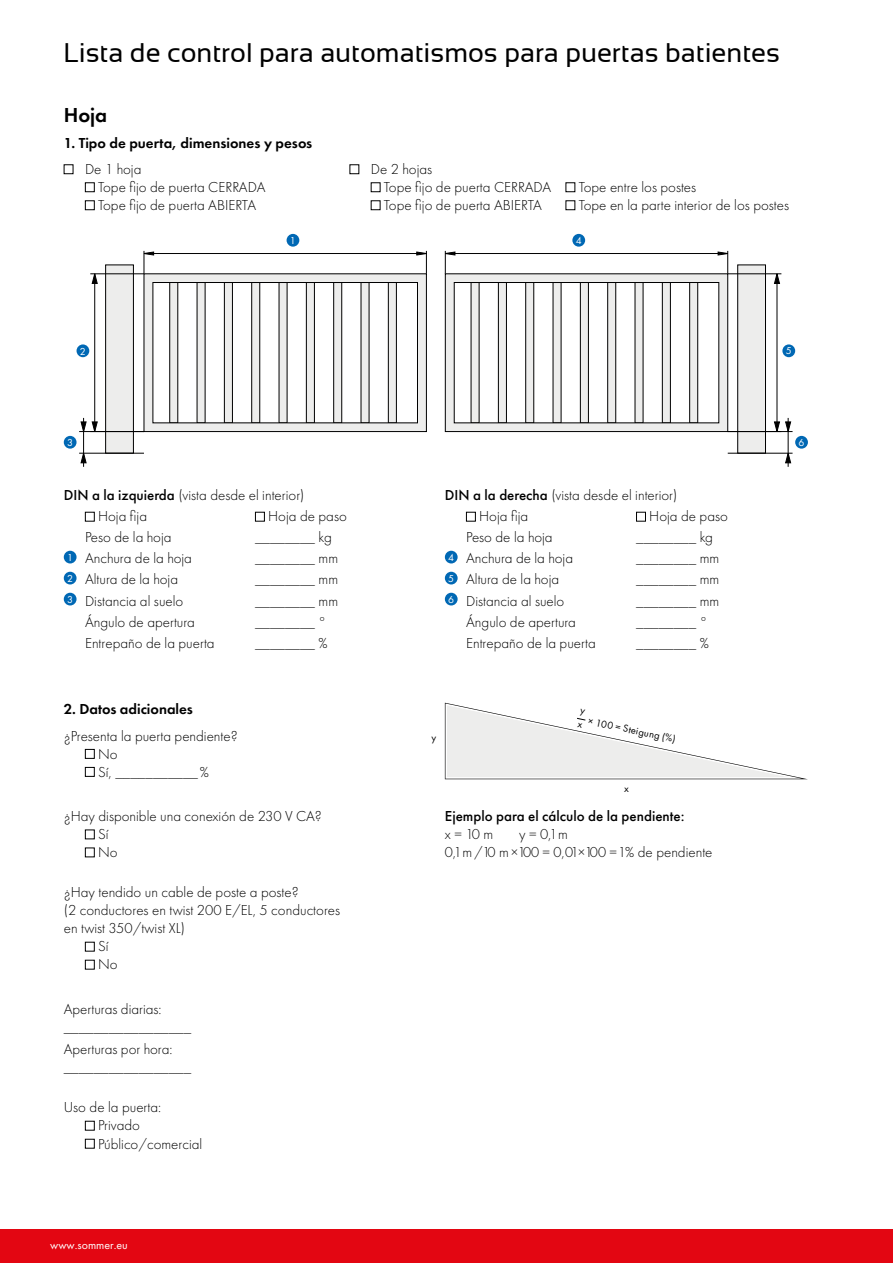
<style>
.page{position:relative;width:893px;height:1263px;background:#fff}
.page>*{position:absolute;margin:0;border:0;box-sizing:border-box;transform-origin:0 0}
.t1{font:27px "Sansation";color:#000}
.t2{font:600 21px "Futura PT";color:#000}
.t3{font:300 15px/18px "Futura PT";color:#000}
.t4{font:600 15px "Futura PT";color:#000}
.t5{font:500 15px "Futura PT";color:#000}
.t6{font:12px "Futura PT";color:#fff}
.t7{font:10.5px/8.9px "Futura PT";color:#000}
.t8{font:10.5px "Futura PT";color:#fff}
.s1{font-weight:500}
</style>
<div class="page">
<svg style="left:144px;top:251px;width:283px;height:22px"></svg>
<svg style="left:143px;top:273px;width:284px;height:159px"></svg>
<div style="left:105px;top:265px;width:29px;height:188px;background:#ededec;border:1px solid #000"></div>
<hr style="left:779px;top:418px;width:1px;height:49px;background:#000">
<hr style="left:90px;top:274px;width:54px;height:1px;background:#000">
<svg style="left:92px;top:273px;width:6px;height:11px"></svg>
<hr style="left:94px;top:274px;width:1px;height:158px;background:#000">
<hr style="left:79px;top:431px;width:65px;height:1px;background:#000">
<hr style="left:79px;top:453px;width:65px;height:1px;background:#000">
<svg style="left:81px;top:422px;width:17px;height:10px"></svg>
<svg style="left:81px;top:453px;width:6px;height:10px"></svg>
<hr style="left:83px;top:418px;width:1px;height:49px;background:#000">
<div style="left:737px;top:265px;width:29px;height:188px;background:#ededec;border:1px solid #000"></div>
<hr style="left:728px;top:274px;width:53px;height:1px;background:#000">
<svg style="left:774px;top:273px;width:6px;height:11px"></svg>
<hr style="left:777px;top:274px;width:1px;height:158px;background:#000">
<hr style="left:728px;top:431px;width:64px;height:1px;background:#000">
<hr style="left:728px;top:453px;width:64px;height:1px;background:#000">
<svg style="left:774px;top:422px;width:17px;height:10px"></svg>
<svg style="left:785px;top:453px;width:6px;height:10px"></svg>
<hr style="left:788px;top:418px;width:1px;height:49px;background:#000">
<svg style="left:445px;top:251px;width:283px;height:181px"></svg>
<svg style="left:445px;top:703px;width:362px;height:76px"></svg>
<div style="left:0;top:1229px;width:893px;height:34px;background:#e30612"></div>
<div style="left:64px;top:164px;width:9px;height:10px;border:1px solid #000"></div>
<div style="left:85px;top:182px;width:10px;height:10px;border:1px solid #000"></div>
<div style="left:85px;top:200px;width:10px;height:10px;border:1px solid #000"></div>
<div style="left:350px;top:164px;width:9px;height:10px;border:1px solid #000"></div>
<div style="left:371px;top:182px;width:9px;height:10px;border:1px solid #000"></div>
<div style="left:566px;top:182px;width:9px;height:10px;border:1px solid #000"></div>
<div style="left:371px;top:200px;width:9px;height:10px;border:1px solid #000"></div>
<div style="left:566px;top:200px;width:9px;height:10px;border:1px solid #000"></div>
<div style="left:85px;top:749px;width:10px;height:10px;border:1px solid #000"></div>
<div style="left:85px;top:767px;width:10px;height:10px;border:1px solid #000"></div>
<div style="left:85px;top:830px;width:10px;height:9px;border:1px solid #000"></div>
<div style="left:85px;top:848px;width:10px;height:9px;border:1px solid #000"></div>
<div style="left:85px;top:942px;width:10px;height:9px;border:1px solid #000"></div>
<div style="left:85px;top:960px;width:10px;height:9px;border:1px solid #000"></div>
<div style="left:85px;top:1121px;width:10px;height:9px;border:1px solid #000"></div>
<div style="left:85px;top:1139px;width:10px;height:9px;border:1px solid #000"></div>
<div style="left:85px;top:512px;width:10px;height:9px;border:1px solid #000"></div>
<div style="left:255px;top:512px;width:10px;height:9px;border:1px solid #000"></div>
<div style="left:64px;top:551px;width:13px;height:12px;background:#0068b4;border-radius:50%"></div>
<div style="left:64px;top:572px;width:13px;height:12px;background:#0068b4;border-radius:50%"></div>
<div style="left:64px;top:593px;width:13px;height:12px;background:#0068b4;border-radius:50%"></div>
<div style="left:466px;top:512px;width:10px;height:9px;border:1px solid #000"></div>
<div style="left:636px;top:512px;width:10px;height:9px;border:1px solid #000"></div>
<div style="left:445px;top:551px;width:13px;height:12px;background:#0068b4;border-radius:50%"></div>
<div style="left:445px;top:572px;width:13px;height:12px;background:#0068b4;border-radius:50%"></div>
<div style="left:445px;top:593px;width:13px;height:12px;background:#0068b4;border-radius:50%"></div>
<div style="left:287px;top:234px;width:12px;height:13px;background:#0068b4;border-radius:50%"></div>
<div style="left:572px;top:234px;width:13px;height:13px;background:#0068b4;border-radius:50%"></div>
<div style="left:77px;top:344px;width:12px;height:13px;background:#0068b4;border-radius:50%"></div>
<div style="left:782px;top:344px;width:13px;height:13px;background:#0068b4;border-radius:50%"></div>
<div style="left:64px;top:436px;width:13px;height:13px;background:#0068b4;border-radius:50%"></div>
<div style="left:795px;top:436px;width:13px;height:13px;background:#0068b4;border-radius:50%"></div>
<h1 class="t1" style="left:64px;top:38px;width:718px">Lista de control para automatismos para puertas batientes</h1>
<h2 class="t2" style="left:64px;top:102px;width:45px">Hoja</h2>
<p class="t4" style="left:64px;top:133px;width:250px">1. Tipo de puerta, dimensiones y pesos</p>
<p class="t3" style="left:98px;top:160px;width:169px;text-indent:-13px">De 1 hoja<br>Tope fijo de puerta CERRADA<br>Tope fijo de puerta ABIERTA</p>
<p class="t3" style="left:384px;top:160px;width:169px;text-indent:-13px">De 2 hojas<br>Tope fijo de puerta CERRADA</p>
<p class="t3" style="left:579px;top:178px;width:119px">Tope entre los postes</p>
<p class="t3" style="left:384px;top:196px;width:160px">Tope fijo de puerta ABIERTA</p>
<p class="t3" style="left:579px;top:196px;width:212px">Tope en la parte interior de los postes</p>
<p class="t8" style="left:290px;top:234px;width:7px">1</p>
<p class="t8" style="left:576px;top:234px;width:7px">4</p>
<p class="t8" style="left:80px;top:345px;width:7px">2</p>
<p class="t8" style="left:786px;top:345px;width:7px">5</p>
<p class="t8" style="left:67px;top:436px;width:7px">3</p>
<p class="t8" style="left:799px;top:436px;width:7px">6</p>
<p class="t3" style="left:98px;top:485px;width:208px;line-height:21px;text-indent:-34px"><span class="s1">DIN a la izquierda</span> (vista desde el interior)<br>Hoja fija</p>
<p class="t3" style="left:268px;top:508px;width:80px">Hoja de paso</p>
<p class="t3" style="left:479px;top:485px;width:200px;line-height:21px;text-indent:-34px"><span class="s1">DIN a la derecha</span> (vista desde el interior)<br>Hoja fija</p>
<p class="t3" style="left:649px;top:508px;width:80px">Hoja de paso</p>
<p class="t3" style="left:85px;top:529px;width:88px">Peso de la hoja</p>
<p class="t3" style="left:255px;top:529px;width:78px">________ kg</p>
<p class="t3" style="left:67px;top:550px;width:126px"><sup>1</sup> Anchura de la hoja</p>
<p class="t3" style="left:255px;top:550px;width:85px">________ mm</p>
<p class="t3" style="left:67px;top:571px;width:112px"><sup>2</sup> Altura de la hoja</p>
<p class="t3" style="left:255px;top:571px;width:85px">________ mm</p>
<p class="t3" style="left:67px;top:592px;width:118px"><sup>3</sup> Distancia al suelo</p>
<p class="t3" style="left:255px;top:592px;width:85px">________ mm</p>
<p class="t3" style="left:85px;top:613px;width:111px">Ángulo de apertura</p>
<p class="t3" style="left:255px;top:613px;width:72px">________ °</p>
<p class="t3" style="left:85px;top:634px;width:131px">Entrepaño de la puerta</p>
<p class="t3" style="left:255px;top:634px;width:74px">________ %</p>
<p class="t3" style="left:466px;top:529px;width:88px">Peso de la hoja</p>
<p class="t3" style="left:636px;top:529px;width:78px">________ kg</p>
<p class="t3" style="left:448px;top:550px;width:126px"><sup>4</sup> Anchura de la hoja</p>
<p class="t3" style="left:636px;top:550px;width:85px">________ mm</p>
<p class="t3" style="left:448px;top:571px;width:112px"><sup>5</sup> Altura de la hoja</p>
<p class="t3" style="left:636px;top:571px;width:85px">________ mm</p>
<p class="t3" style="left:448px;top:592px;width:118px"><sup>6</sup> Distancia al suelo</p>
<p class="t3" style="left:636px;top:592px;width:85px">________ mm</p>
<p class="t3" style="left:466px;top:613px;width:111px">Ángulo de apertura</p>
<p class="t3" style="left:636px;top:613px;width:72px">________ °</p>
<p class="t3" style="left:466px;top:634px;width:131px">Entrepaño de la puerta</p>
<p class="t3" style="left:636px;top:634px;width:74px">________ %</p>
<p class="t4" style="left:64px;top:700px;width:131px">2. Datos adicionales</p>
<p class="t3" style="left:98px;top:727px;width:141px;text-indent:-34px">¿Presenta la puerta pendiente?<br>No<br>Sí, ___________%</p>
<p class="t3" style="left:98px;top:807px;width:225px;text-indent:-34px">¿Hay disponible una conexión de 230 V CA?<br>Sí<br>No</p>
<p class="t3" style="left:64px;top:883px;width:236px">¿Hay tendido un cable de poste a poste?</p>
<p class="t3" style="left:64px;top:901px;width:278px">(2 conductores en twist 200 E/EL, 5 conductores</p>
<p class="t3" style="left:64px;top:919px;width:123px">en twist 350/twist XL)</p>
<p class="t3" style="left:98px;top:937px;width:12px">Sí</p>
<p class="t3" style="left:98px;top:955px;width:21px">No</p>
<p class="t3" style="left:64px;top:1000px;width:129px">Aperturas diarias: _________________</p>
<p class="t3" style="left:64px;top:1040px;width:129px">Aperturas por hora: _________________</p>
<p class="t3" style="left:98px;top:1098px;width:106px;text-indent:-34px">Uso de la puerta:<br>Privado<br>Público/comercial</p>
<p class="t7" style="left:431px;top:733px;width:6px">y</p>
<p class="t7" style="left:582px;top:705px;width:100px;rotate:12deg">y<br>x × 100 = Steigung (%)</p>
<p class="t7" style="left:624px;top:784px;width:6px">x</p>
<p class="t5" style="left:445px;top:807px;width:241px">Ejemplo para el cálculo de la pendiente:</p>
<p class="t3" style="left:445px;top:825px;width:50px">x = 10 m</p>
<p class="t3" style="left:445px;top:825px;width:269px;text-indent:74px">y = 0,1 m<br>0,1 m/10 m× 100 = 0,01 ×100 = 1% de pendiente</p>
<p class="t6" style="left:50px;top:1237px;width:79px">www.sommer.eu</p>
</div>
